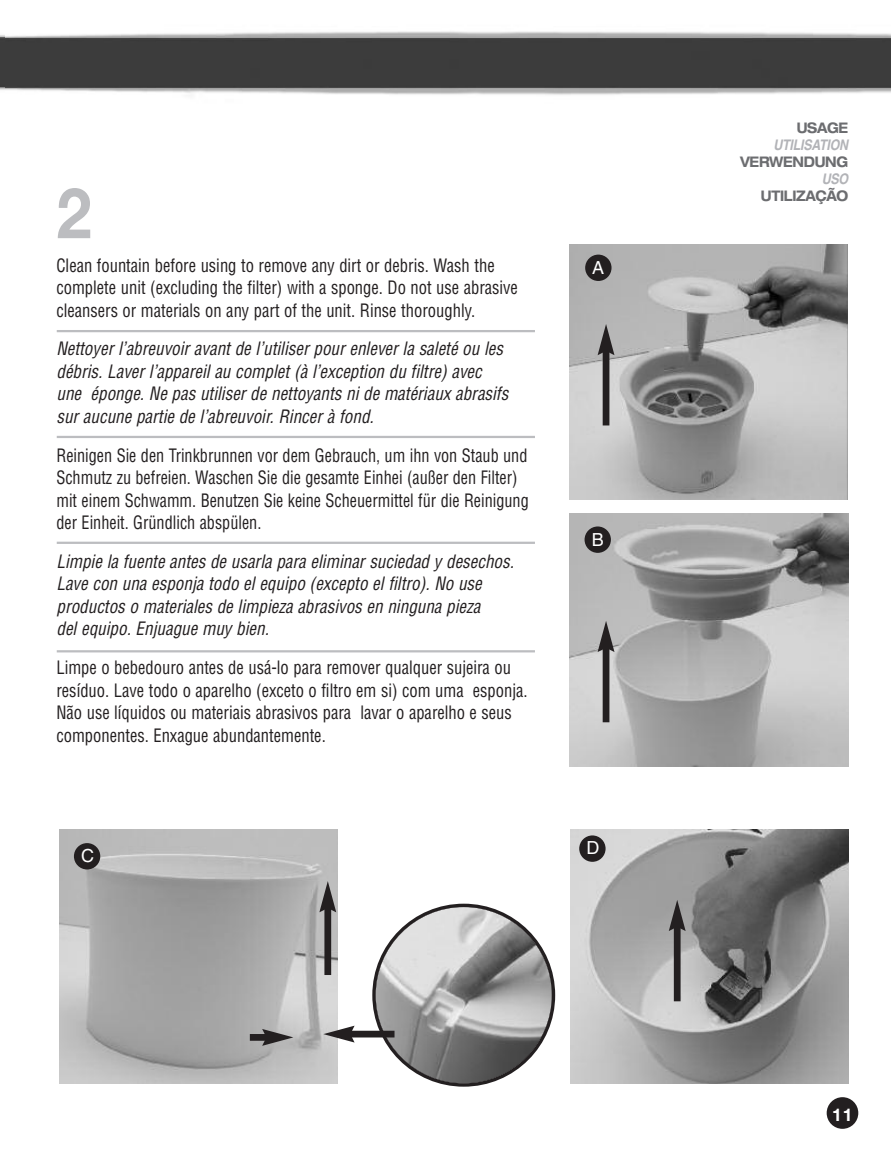
<style>
.page{position:relative;width:891px;height:1155px;background:#fff}
.page>*{position:absolute;margin:0;border:0;box-sizing:border-box;transform-origin:0 0}
.t1{font:700 70.2px "Helvetica Neue";color:#bcbdc0;scale:.9 1}
.t2{font:italic condensed 18px/22.5px "Helvetica";color:#231f20;scale:.95 1}
.t3{font:condensed 18px/22.5px "Helvetica";color:#231f20;scale:.92 1}
.t4{font:condensed 18px/22.5px "Helvetica";color:#231f20;scale:.9 1}
.t5{font:18px "Helvetica";color:#fff}
.t6{font:700 17.55px "Helvetica Neue";color:#fff}
.t7{font:700 expanded 14.62px "Helvetica Neue";letter-spacing:-.025em;color:#6c6d70;scale:.85 1}
.t8{font:italic 700 14.62px "Helvetica";letter-spacing:-.015em;color:#b2b3b7;scale:.85 1}
</style>
<div class="page">
<img style="left:569px;top:244px;width:279px;height:255px">
<div style="left:585px;top:254px;width:27px;height:27px;background:#231f20;border-radius:50%"></div>
<img style="left:569px;top:513px;width:279px;height:253px">
<div style="left:827px;top:1096px;width:31px;height:32px;background:#231f20;border-radius:50%"></div>
<img style="left:4px;top:31px;width:887px;height:64px">
<hr style="left:57px;top:330px;width:478px;height:2px;background:#bcbdc0">
<hr style="left:57px;top:436px;width:478px;height:2px;background:#bcbdc0">
<hr style="left:57px;top:541px;width:478px;height:3px;background:#bcbdc0">
<hr style="left:57px;top:650px;width:478px;height:2px;background:#bcbdc0">
<img style="left:571px;top:829px;width:277px;height:254px">
<img style="left:60px;top:829px;width:277px;height:254px">
<div style="left:585px;top:526px;width:26px;height:27px;background:#231f20;border-radius:50%"></div>
<div style="left:74px;top:843px;width:26px;height:26px;background:#231f20;border-radius:50%"></div>
<div style="left:579px;top:835px;width:27px;height:26px;background:#231f20;border-radius:50%"></div>
<div style="left:603px;top:349px;width:6px;height:76px;background:#231f20"></div>
<svg style="left:598px;top:324px;width:16px;height:31px"></svg>
<div style="left:603px;top:646px;width:6px;height:76px;background:#231f20"></div>
<svg style="left:598px;top:620px;width:16px;height:32px"></svg>
<div style="left:674px;top:925px;width:7px;height:76px;background:#231f20"></div>
<svg style="left:669px;top:899px;width:17px;height:31px"></svg>
<svg style="left:372px;top:903px;width:183px;height:183px"></svg>
<div style="left:349px;top:1030px;width:46px;height:7px;background:#231f20"></div>
<svg style="left:323px;top:1025px;width:32px;height:17px"></svg>
<div style="left:250px;top:1033px;width:18px;height:7px;background:#231f20"></div>
<svg style="left:262px;top:1028px;width:31px;height:17px"></svg>
<div style="left:324px;top:906px;width:7px;height:68px;background:#231f20"></div>
<svg style="left:319px;top:881px;width:17px;height:31px"></svg>
<img style="left:0;top:35px;width:4px;height:55px">
<h1 class="t1" style="left:56px;top:170px;width:41px">2</h1>
<p class="t3" style="left:56px;top:254px;width:503px">Clean fountain before using to remove any dirt or debris. Wash the complete unit (excluding the filter) with a sponge. Do not use abrasive cleansers or materials on any part of the unit. Rinse thoroughly.</p>
<p class="t2" style="left:56px;top:338px;width:477px">Nettoyer l’abreuvoir avant de l’utiliser pour enlever la saleté ou les débris. Laver l’appareil au complet (à l’exception du filtre) avec une éponge. Ne pas utiliser de nettoyants ni de matériaux abrasifs sur aucune partie de l’abreuvoir. Rincer à fond.</p>
<p class="t4" style="left:56px;top:444px;width:526px">Reinigen Sie den Trinkbrunnen vor dem Gebrauch, um ihn von Staub und Schmutz zu befreien. Waschen Sie die gesamte Einhei (außer den Filter) mit einem Schwamm. Benutzen Sie keine Scheuermittel für die Reinigung der Einheit. Gründlich abspülen.</p>
<p class="t2" style="left:56px;top:550px;width:483px">Limpie la fuente antes de usarla para eliminar suciedad y desechos.<br>Lave con una esponja todo el equipo (excepto el filtro). No use productos o materiales de limpieza abrasivos en ninguna pieza<br>del equipo. Enjuague muy bien.</p>
<p class="t3" style="left:56px;top:656px;width:514px">Limpe o bebedouro antes de usá-lo para remover qualquer sujeira ou resíduo. Lave todo o aparelho (exceto o filtro em si) com uma esponja.<br>Não use líquidos ou materiais abrasivos para lavar o aparelho e seus componentes. Enxague abundantemente.</p>
<p class="t5" style="left:81px;top:849px;width:14px">C</p>
<p class="t5" style="left:592px;top:261px;width:14px">A</p>
<p class="t5" style="left:592px;top:532px;width:14px">B</p>
<p class="t5" style="left:586px;top:841px;width:14px">D</p>
<p class="t7" style="left:797px;top:123px;width:62px">USAGE</p>
<p class="t8" style="left:773px;top:140px;width:90px">UTILISATION</p>
<p class="t7" style="left:740px;top:157px;width:129px">VERWENDUNG</p>
<p class="t8" style="left:822px;top:173px;width:33px">USO</p>
<p class="t7" style="left:761px;top:190px;width:104px">UTILIZAÇÃO</p>
<p class="t6" style="left:832px;top:1103px;width:22px">11</p>
</div>
